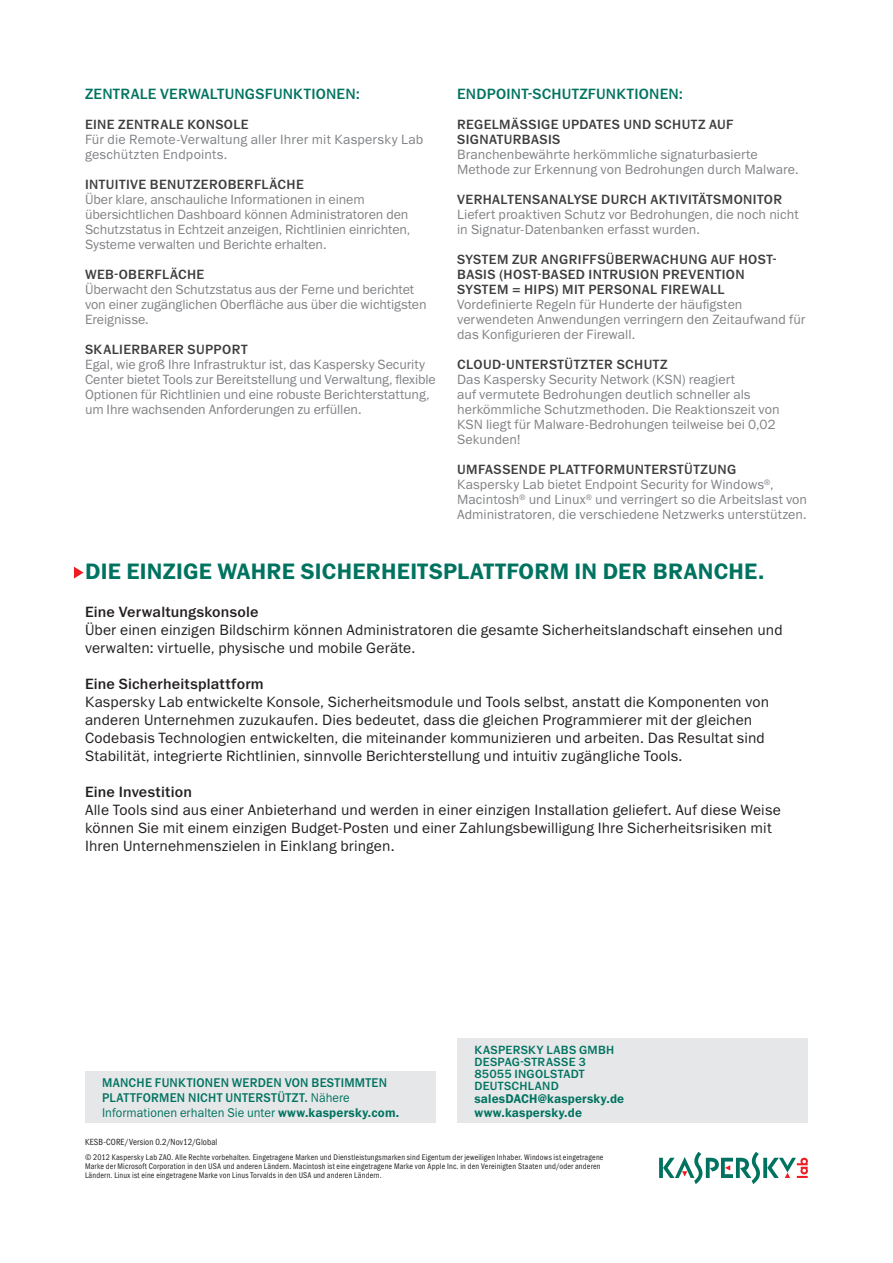
<style>
.page{position:relative;width:893px;height:1263px;background:#fff}
.page>*{position:absolute;margin:0;border:0;box-sizing:border-box;transform-origin:0 0}
.t1{font:600 22.5px "Lab Gothic";letter-spacing:.01em;color:#007360}
.t2{font:15px/18px "Lab Gothic";letter-spacing:.01em;color:#231f20}
.t3{font:500 15px "Lab Gothic";letter-spacing:.015em;color:#231f20}
.t4{font:500 15px "Lab Gothic";letter-spacing:.015em;color:#007360}
.t5{font:13.5px/15px "Lab Gothic";color:#808285}
.t6{font:500 13.5px/15px "Lab Gothic";letter-spacing:.03em;color:#3e3e3f}
.t7{font:500 12.75px/15.3px "Lab Gothic";letter-spacing:.02em;color:#007360;scale:.95 1}
.t8{font:600 12.75px/13.5px "Lab Gothic";letter-spacing:.015em;color:#007360;scale:.95 1}
.t9{font:500 12px/12px "Lab Gothic";letter-spacing:.02em;color:#007360}
.t10{font:9px "Lab Gothic Cond";letter-spacing:.015em;color:#231f20;scale:.95 1}
.t11{font:8.25px/9px "Lab Gothic Cond";letter-spacing:.025em;color:#231f20;scale:.95 1}
.s1{font-weight:500;color:#3e3e3f}
.s2{font-weight:400}
.s3{font-weight:600}
</style>
<div class="page">
<svg style="left:659px;top:1152px;width:149px;height:32px"></svg>
<div style="left:85px;top:1071px;width:351px;height:52px;background:#e6e7e9"></div>
<svg style="left:74px;top:567px;width:10px;height:11px"></svg>
<div style="left:457px;top:1038px;width:351px;height:85px;background:#e6e7e9"></div>
<p class="t4" style="left:85px;top:85px;width:276px">ZENTRALE VERWALTUNGSFUNKTIONEN:</p>
<p class="t6" style="left:85px;top:117px;width:165px">EINE ZENTRALE KONSOLE</p>
<p class="t5" style="left:85px;top:132px;width:340px">Für die Remote-Verwaltung aller Ihrer mit Kaspersky Lab geschützten Endpoints.</p>
<p class="t6" style="left:85px;top:177px;width:220px">INTUITIVE BENUTZEROBERFLÄCH E</p>
<p class="t5" style="left:85px;top:192px;width:327px">Über klare, anschauliche Informationen in einem übersichtlichen Dashboard können Administratoren den Schutzstatus in Echtzeit anzeigen, Richtlinien einrichten, Systeme verwalten und Berichte erhalten.</p>
<p class="t6" style="left:85px;top:267px;width:121px">WEB-OBERFLÄCH E</p>
<p class="t5" style="left:85px;top:282px;width:343px">Überwacht den Schutzstatus aus der Ferne und berichtet von einer zugänglichen Oberfläche aus über die wichtigsten<br>Ereignisse.</p>
<p class="t6" style="left:85px;top:342px;width:164px">SKALIERBARER SUPPORT</p>
<p class="t5" style="left:85px;top:357px;width:352px">Egal, wie groß Ihre Infrastruktur ist, das Kaspersky Security Center bietet Tools zur Bereitstellung und Verwaltung, flexible Optionen für Richtlinien und eine robuste Berichterstattung, um Ihre wachsenden Anforderungen zu erfüllen.</p>
<p class="t4" style="left:457px;top:85px;width:86px">ENDPOINT-SCH</p>
<p class="t4" style="left:562px;top:85px;width:123px">UTZFUNKTIONEN:</p>
<p class="t6" style="left:457px;top:117px;width:207px">REGELMÄSSIGE UPDATES UND SCH</p>
<p class="t6" style="left:682px;top:117px;width:53px">UTZ AUF</p>
<p class="t6" style="left:457px;top:132px;width:105px">SIGNATURBASIS</p>
<p class="t5" style="left:457px;top:147px;width:343px">Branchenbewährte herkömmliche signaturbasierte<br>Methode zur Erkennung von Bedrohungen durch Malware.</p>
<p class="t6" style="left:457px;top:192px;width:326px">VERHALTENSANALYSE DURCH AKTIVITÄTSMONITOR</p>
<p class="t5" style="left:457px;top:207px;width:343px">Liefert proaktiven Schutz vor Bedrohungen, die noch nicht in Signatur-Datenbanken erfasst wurden.</p>
<p class="t6" style="left:457px;top:252px;width:321px">SYSTEM ZUR ANGRIFFSÜBERWACH UNG AUF HOST-<br>BASIS (HOST-BASED INTRUSION PREVENTION<br>SYSTEM = HIPS) MIT PERSONAL FIREWALL</p>
<p class="t5" style="left:457px;top:297px;width:350px">Vordefinierte Regeln für Hunderte der häufigsten verwendeten Anwendungen verringern den Zeitaufwand für das Konfigurieren der Firewall.</p>
<p class="t6" style="left:457px;top:357px;width:169px">CLOUD-UNTERSTÜTZTER SCH</p>
<p class="t6" style="left:644px;top:357px;width:25px">UTZ</p>
<p class="t5" style="left:457px;top:372px;width:324px">Das Kaspersky Security Network (KSN) reagiert<br>auf vermutete Bedrohungen deutlich schneller als herkömmliche Schutzmethoden. Die Reaktionszeit von KSN liegt für Malware-Bedrohungen teilweise bei 0,02<br>Sekunden!</p>
<p class="t5" style="left:457px;top:462px;width:352px"><span class="s1">UM FASSENDE PLATTFORMUNTERSTÜTZUNG<br></span>Kaspersky Lab bietet Endpoint Security for Windows<sup>®</sup>, Macintosh<sup>®</sup> und Linux<sup>®</sup> und verringert so die Arbeitslast von Administratoren, die verschiedene Netzwerks unterstützen.</p>
<h1 class="t1" style="left:85px;top:558px;width:681px">Die einzige wahre Sicherheitsplattform in der Branche.</h1>
<p class="t3" style="left:85px;top:603px;width:175px">EINE VERWALTUNGSKONSOLE</p>
<p class="t2" style="left:85px;top:621px;width:699px">Über einen einzigen Bildschirm können Administratoren die gesamte Sicherheitslandschaft einsehen und verwalten: virtuelle, physische und mobile Geräte.</p>
<p class="t3" style="left:85px;top:675px;width:180px">EINE SICHERHEITSPLATTFORM</p>
<p class="t2" style="left:85px;top:693px;width:686px">Kaspersky Lab entwickelte Konsole, Sicherheitsmodule und Tools selbst, anstatt die Komponenten von anderen Unternehmen zuzukaufen. Dies bedeutet, dass die gleichen Programmierer mit der gleichen Codebasis Technologien entwickelten, die miteinander kommunizieren und arbeiten. Das Resultat sind Stabilität, integrierte Richtlinien, sinnvolle Berichterstellung und intuitiv zugängliche Tools.</p>
<p class="t3" style="left:85px;top:783px;width:108px">EINE INVESTITION</p>
<p class="t2" style="left:85px;top:801px;width:697px">Alle Tools sind aus einer Anbieterhand und werden in einer einzigen Installation geliefert. Auf diese Weise können Sie mit einem einzigen Budget-Posten und einer Zahlungsbewilligung Ihre Sicherheitsrisiken mit<br>Ihren Unternehmenszielen in Einklang bringen.</p>
<p class="t9" style="left:474px;top:1043px;width:141px">KASPERSKY LABS GM BH<br>DESPAG-STRASS E 3<br>85055 INGOLSTADT<br>DEUTSCHL</p>
<p class="t7" style="left:102px;top:1075px;width:314px">MANCH E FUNKTIONEN WERDEN VON BESTIMMTEN<br>PLATTFORMEN NICHT UNTERSTÜTZT. <span class="s2">Nähere<br>Informationen erhalten Sie unter</span> <span class="s3">www.kaspersky.com.</span></p>
<p class="t9" style="left:535px;top:1079px;width:25px">AND</p>
<p class="t8" style="left:474px;top:1092px;width:42px">salesDACH</p>
<p class="t8" style="left:474px;top:1092px;width:159px;text-indent:63px">@kaspersky.de www.kaspersky.de</p>
<p class="t11" style="left:85px;top:1153px;width:547px">© 2012 Kaspersky Lab ZAO. Alle Rechte vorbehalten. Eingetragene Marken und Dienstleistungsmarken sind Eigentum der jeweiligen I nhaber. Windows ist eingetragene<br>Marke der Microsoft Corporation in den USA und anderen Ländern. Macintosh ist eine eingetragene Marke von Apple I nc. in den Vereinigten Staaten und/oder anderen<br>Ländern. Linux ist eine eingetragene Marke von Linus Torvalds in den USA und anderen Ländern.</p>
<p class="t10" style="left:85px;top:1136px;width:141px">KESB-CORE/Version 0.2/Nov12/Global</p>
</div>
